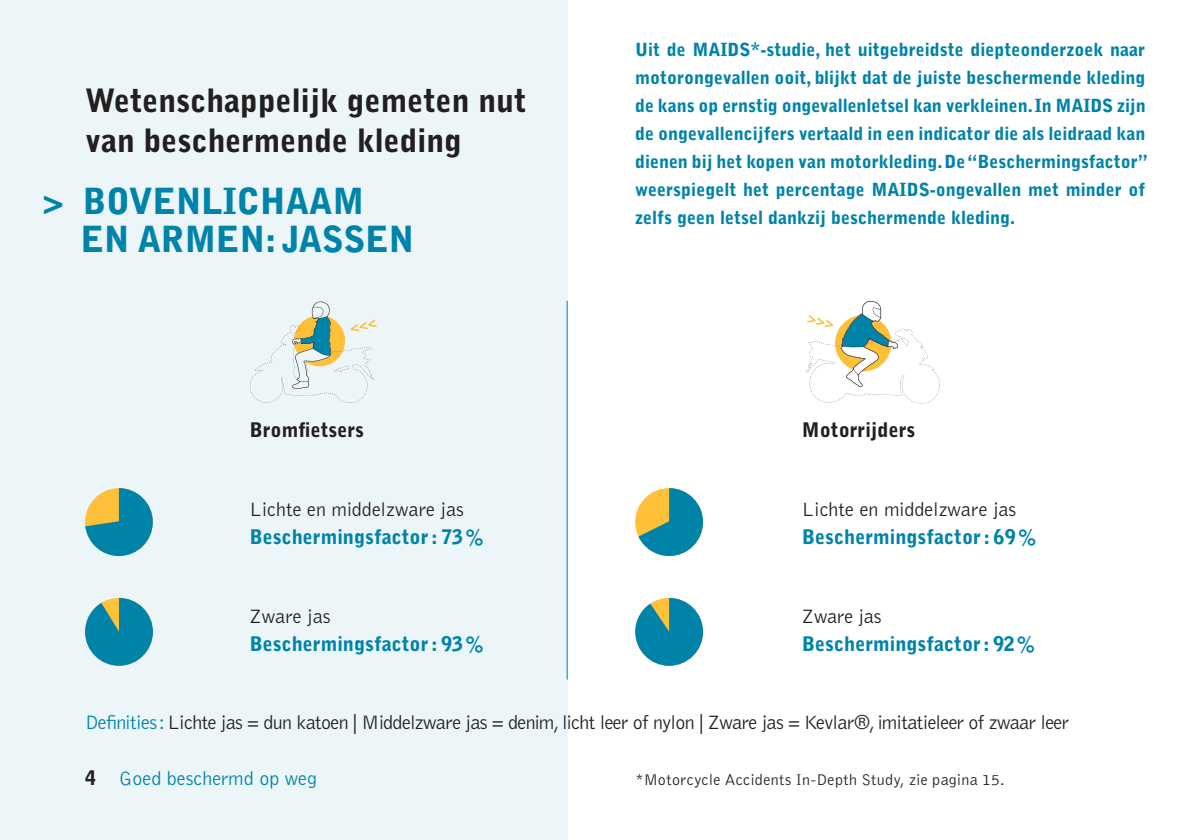
<style>
.page{position:relative;width:1191px;height:840px;background:#fff}
.page>*{position:absolute;margin:0;border:0;box-sizing:border-box;transform-origin:0 0}
.t1{font:900 35.8px/38px "Bell Gothic Std";letter-spacing:-.01em;color:#0083a9}
.t2{font:900 32px/40px "Bell Gothic Std";color:#231f20}
.t3{font:300 20px "Bell Gothic Std";letter-spacing:-.03em;color:#231f20}
.t4{font:900 20px "Bell Gothic Std";color:#0083a9}
.t5{font:300 20px "Bell Gothic Std";color:#231f20}
.t6{font:900 20px "Bell Gothic Std";color:#231f20}
.t7{font:300 20px "Bell Gothic Std";color:#0083a9}
.t8{font:300 20px "Bell Gothic Std";letter-spacing:-.01em;color:#231f20}
.t9{font:900 18px/28px "Bell Gothic Std";color:#0083a9}
.t10{font:300 16px "Bell Gothic Std";letter-spacing:.015em;color:#231f20}
.s1{color:#0083a9}
.s2{font-weight:900;color:#231f20}
</style>
<div class="page">
<div style="left:0;top:0;width:567px;height:839px;background:#ecf6f9"></div>
<svg style="left:85px;top:488px;width:68px;height:67px"></svg>
<hr style="left:566px;top:300px;width:1px;height:379px;background:#0083a9">
<svg style="left:638px;top:488px;width:65px;height:67px"></svg>
<svg style="left:806px;top:300px;width:134px;height:103px"></svg>
<svg style="left:250px;top:301px;width:127px;height:101px"></svg>
<svg style="left:85px;top:597px;width:68px;height:68px"></svg>
<svg style="left:635px;top:597px;width:68px;height:68px"></svg>
<h2 class="t2" style="left:85px;top:81px;width:443px">Wetenschappelijk gemeten nut van beschermende kleding</h2>
<h1 class="t1" style="left:80px;top:182px;width:335px;text-indent:-38px">&gt; BOVENLICHAAM<br>EN ARMEN: JASSEN</h1>
<p class="t6" style="left:249px;top:417px;width:116px">Bromfietsers</p>
<p class="t5" style="left:249px;top:498px;width:216px">Lichte en middelzware jas</p>
<p class="t4" style="left:249px;top:525px;width:236px">Beschermingsfactor: 73%</p>
<p class="t5" style="left:249px;top:605px;width:83px">Zware jas</p>
<p class="t4" style="left:249px;top:631px;width:236px">Beschermingsfactor: 93%</p>
<p class="t9" style="left:635px;top:36px;width:514px">Uit de MAIDS*-studie, het uitgebreidste diepteonderzoek naar motorongevallen ooit, blijkt dat de juiste beschermende kleding de kans op ernstig ongevallenletsel kan verkleinen. In MAIDS zijn de ongevallencijfers vertaald in een indicator die als leidraad kan dienen bij het kopen van motorkleding. De “Beschermingsfactor” weerspiegelt het percentage MAIDS-ongevallen met minder of zelfs geen letsel dankzij beschermende kleding.</p>
<p class="t6" style="left:802px;top:417px;width:115px">Motorrijders</p>
<p class="t5" style="left:802px;top:498px;width:216px">Lichte en middelzware jas</p>
<p class="t4" style="left:802px;top:525px;width:236px">Beschermingsfactor: 69%</p>
<p class="t8" style="left:802px;top:605px;width:81px">Zware jas</p>
<p class="t4" style="left:802px;top:631px;width:234px">Beschermingsfactor: 92%</p>
<p class="t3" style="left:85px;top:711px;width:985px"><span class="s1">Definities:</span> Lichte jas = dun katoen | Middelzware jas = denim, licht leer of nylon | Zware jas = Kevlar®, imitatieleer of zwaar leer</p>
<p class="t7" style="left:85px;top:767px;width:233px"><span class="s2">4</span> Goed beschermd op weg</p>
<p class="t10" style="left:635px;top:770px;width:371px">*Motorcycle Accidents In-Depth Study, zie pagina 15.</p>
</div>
